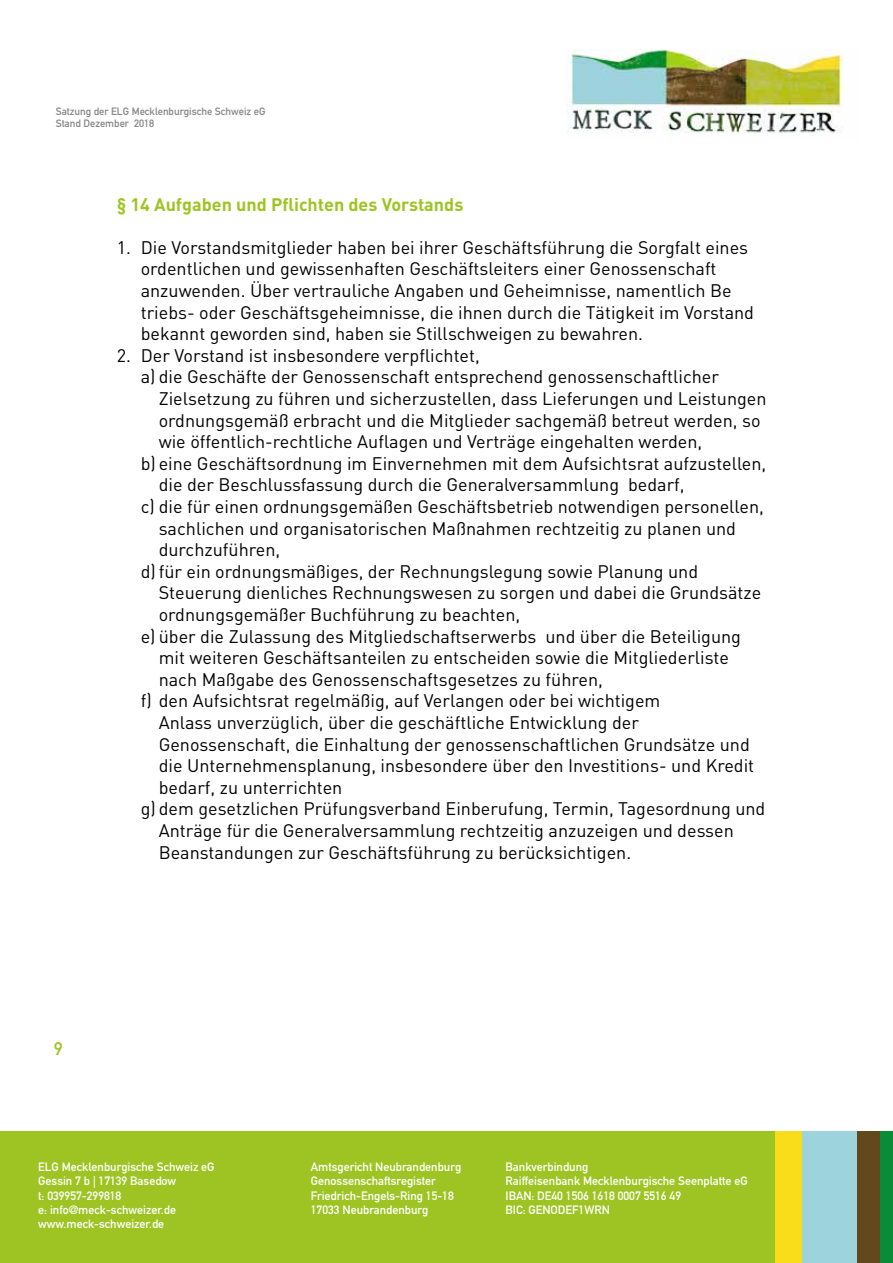
<style>
.page{position:relative;width:893px;height:1263px;background:#fff}
.page>*{position:absolute;margin:0;border:0;box-sizing:border-box;transform-origin:0 0}
.t1{font:18px/21.6px "DIN";color:#000}
.t2{font:700 18px "DIN";color:#9dc423}
.t3{font:700 18px "DIN Alternate";color:#9dc423}
.t4{font:12px/14.4px "DIN Mittelschrift Std";color:#fff}
.t5{font:10.5px/12.6px "DIN Mittelschrift Std";color:#878787}
</style>
<div class="page">
<img style="left:566px;top:49px;width:277px;height:85px">
<div style="left:0;top:1131px;width:775px;height:132px;background:#9dc423"></div>
<div style="left:775px;top:1131px;width:27px;height:132px;background:#f9dc1a"></div>
<div style="left:802px;top:1131px;width:55px;height:132px;background:#9cd3dd"></div>
<div style="left:857px;top:1131px;width:23px;height:132px;background:#63481e"></div>
<div style="left:880px;top:1131px;width:13px;height:132px;background:#098c38"></div>
<p class="t5" style="left:56px;top:105px;width:211px">Satzung der ELG Mecklenburgische Schweiz eG<br>Stand Dezember 2018</p>
<p class="t2" style="left:117px;top:192px;width:348px">§ 14 Aufgaben und Pflichten des Vorstands</p>
<p class="t1" style="left:141px;top:236px;width:615px;text-indent:-24px">1. Die Vorstandsmitglieder haben bei ihrer Geschäftsführung die Sorgfalt eines ordentlichen und gewissenhaften Geschäftsleiters einer Genossenschaft anzuwenden. Über vertrauliche Angaben und Geheimnisse, namentlich Be triebs- oder Geschäftsgeheimnisse, die ihnen durch die Tätigkeit im Vorstand bekannt geworden sind, haben sie Stillschweigen zu bewahren.</p>
<p class="t1" style="left:117px;top:344px;width:365px">2. Der Vorstand ist insbesondere verpflichtet,</p>
<p class="t1" style="left:141px;top:366px;width:580px">a) die Geschäfte der Genossenschaft entsprechend genossenschaftlicher</p>
<p class="t1" style="left:159px;top:387px;width:609px">Zielsetzung zu führen und sicherzustellen, dass Lieferungen und Leistungen</p>
<p class="t1" style="left:159px;top:409px;width:603px">ordnungsgemäß erbracht und die Mitglieder sachgemäß betreut werden, so</p>
<p class="t1" style="left:159px;top:431px;width:545px">wie öffentlich-rechtliche Auflagen und Verträge eingehalten werden,</p>
<p class="t1" style="left:141px;top:452px;width:627px">b) eine Geschäftsordnung im Einvernehmen mit dem Aufsichtsrat aufzustellen,</p>
<p class="t1" style="left:159px;top:474px;width:527px">die der Beschlussfassung durch die Generalversammlung bedarf,</p>
<p class="t1" style="left:141px;top:495px;width:625px">c) die für einen ordnungsgemäßen Geschäftsbetrieb notwendigen personellen,</p>
<p class="t1" style="left:159px;top:517px;width:579px">sachlichen und organisatorischen Maßnahmen rechtzeitig zu planen und</p>
<p class="t1" style="left:159px;top:539px;width:123px">durchzuführen,</p>
<p class="t1" style="left:141px;top:560px;width:559px">d) für ein ordnungsmäßiges, der Rechnungslegung sowie Planung und</p>
<p class="t1" style="left:159px;top:582px;width:604px">Steuerung dienliches Rechnungswesen zu sorgen und dabei die Grundsätze</p>
<p class="t1" style="left:159px;top:603px;width:363px">ordnungsgemäßer Buchführung zu beachten,</p>
<p class="t1" style="left:141px;top:625px;width:602px">e) über die Zulassung des Mitgliedschaftserwerbs und über die Beteiligung</p>
<p class="t1" style="left:159px;top:647px;width:572px">mit weiteren Geschäftsanteilen zu entscheiden sowie die Mitgliederliste</p>
<p class="t1" style="left:159px;top:668px;width:446px">nach Maßgabe des Genossenschaftsgesetzes zu führen,</p>
<p class="t1" style="left:141px;top:690px;width:521px">f) den Aufsichtsrat regelmäßig, auf Verlangen oder bei wichtigem</p>
<p class="t1" style="left:159px;top:711px;width:482px">Anlass unverzüglich, über die geschäftliche Entwicklung der</p>
<p class="t1" style="left:159px;top:733px;width:593px">Genossenschaft, die Einhaltung der genossenschaftlichen Grundsätze und</p>
<p class="t1" style="left:159px;top:755px;width:597px">die Unternehmensplanung, insbesondere über den Investitions- und Kredit</p>
<p class="t1" style="left:159px;top:776px;width:185px">bedarf, zu unterrichten</p>
<p class="t1" style="left:141px;top:798px;width:626px">g) dem gesetzlichen Prüfungsverband Einberufung, Termin, Tagesordnung und</p>
<p class="t1" style="left:159px;top:819px;width:577px">Anträge für die Generalversammlung rechtzeitig anzuzeigen und dessen</p>
<p class="t1" style="left:159px;top:841px;width:474px">Beanstandungen zur Geschäftsführung zu berücksichtigen.</p>
<p class="t3" style="left:54px;top:1035px;width:10px">9</p>
<p class="t4" style="left:38px;top:1159px;width:178px">ELG Mecklenburgische Schweiz eG<br>Gessin 7 b | 17139 Basedow<br>t: 039957-299818<br>e: info@meck-schweizer.de www.meck-schweizer.de</p>
<p class="t4" style="left:311px;top:1159px;width:152px">Amtsgericht Neubrandenburg<br>Genossenschaftsregister<br>Friedrich-Engels-Ring 15-18<br>17033 Neubrandenburg</p>
<p class="t4" style="left:506px;top:1159px;width:244px">Bankverbindung<br>Raiffeisenbank Mecklenburgische Seenplatte eG<br>IBAN: DE40 1506 1618 0007 5516 49<br>BIC: GENODEF1WRN</p>
</div>
